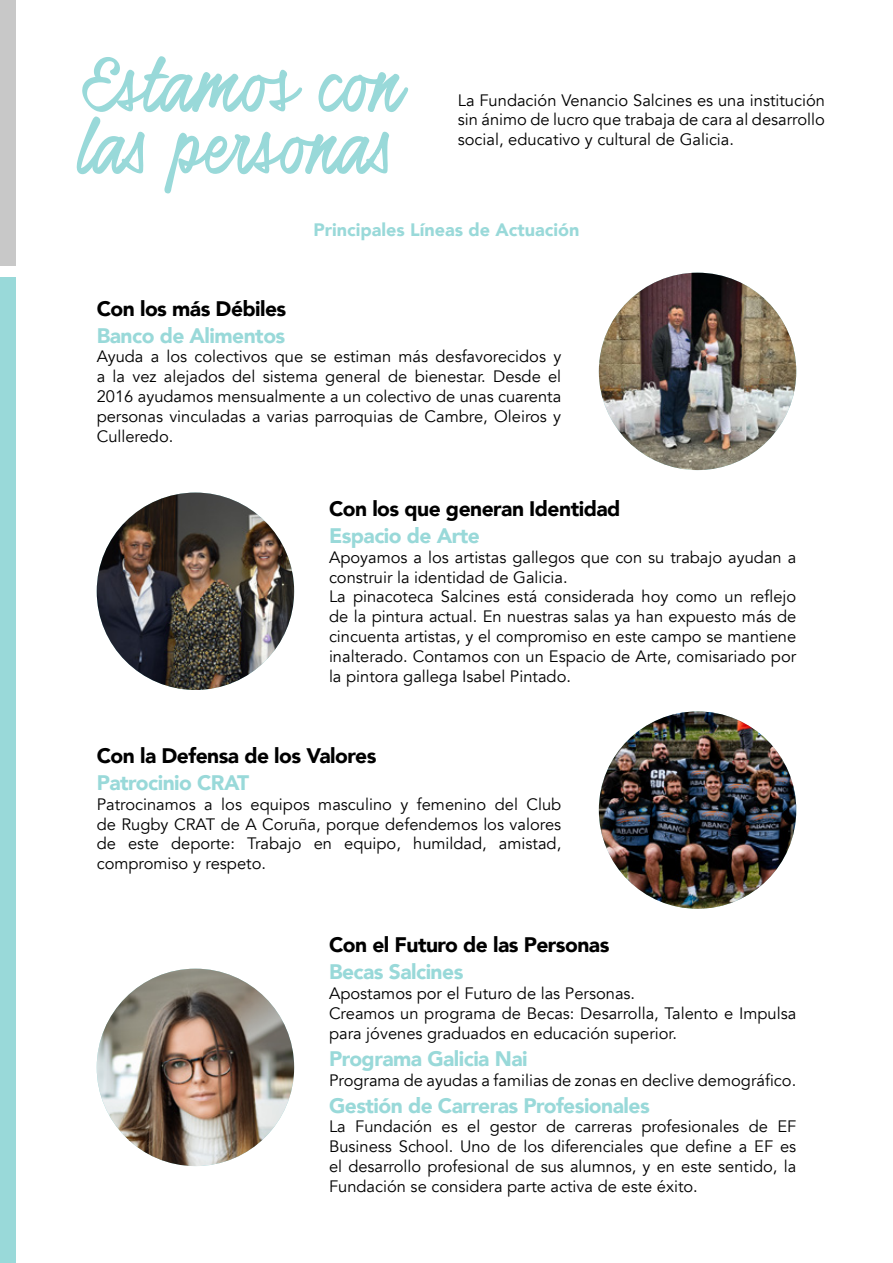
<style>
.page{position:relative;width:893px;height:1263px;background:#fff}
.page>*{position:absolute;margin:0;border:0;box-sizing:border-box;transform-origin:0 0}
.t1{font:76.95px/61.9px "Honeymoon Up Bold PERSONALUSE";color:#99d9d9}
.t2{font:900 21px "Avenir";letter-spacing:-.025em;color:#99d9d9}
.t3{font:900 21px "Avenir";letter-spacing:-.025em;color:#000}
.t4{font:900 18px "Avenir";color:#99d9d9}
.t5{font:16.5px/19.8px "Avenir";color:#000;text-align:justify}
</style>
<div class="page">
<img style="left:97px;top:969px;width:197px;height:197px;border-radius:99px">
<img style="left:97px;top:493px;width:197px;height:197px;border-radius:99px">
<img style="left:599px;top:273px;width:197px;height:197px;border-radius:99px">
<img style="left:599px;top:711px;width:197px;height:198px;border-radius:99px">
<div style="left:0;top:278px;width:16px;height:985px;background:#99d9d9"></div>
<div style="left:0;top:0;width:16px;height:266px;background:#c8c8c8"></div>
<h1 class="t1" style="left:80px;top:60px;width:325px">Estamos con las personas</h1>
<p class="t5" style="left:458px;top:90px;width:369px">La Fundación Venancio Salcines es una institución sin ánimo de lucro que trabaja de cara al desarrollo social, educativo y cultural de Galicia.</p>
<p class="t4" style="left:313px;top:214px;width:268px">Principales Líneas de Actuación</p>
<p class="t3" style="left:97px;top:290px;width:191px">Con los más Débiles</p>
<p class="t2" style="left:97px;top:317px;width:190px">Banco de Alimentos</p>
<p class="t5" style="left:97px;top:347px;width:466px">Ayuda a los colectivos que se estiman más desfavorecidos y a la vez alejados del sistema general de bienestar. Desde el 2016 ayudamos mensualmente a un colectivo de unas cuarenta personas vinculadas a varias parroquias de Cambre, Oleiros y Culleredo.</p>
<p class="t3" style="left:329px;top:491px;width:293px">Con los que generan Identidad</p>
<p class="t2" style="left:329px;top:518px;width:152px">Espacio de Arte</p>
<p class="t5" style="left:329px;top:548px;width:469px;text-align:left">Apoyamos a los artistas gallegos que con su trabajo ayudan a construir la identidad de Galicia.<br>La pinacoteca Salcines está considerada hoy como un reflejo de la pintura actual. En nuestras salas ya han expuesto más de cincuenta artistas, y el compromiso en este campo se mantiene inalterado. Contamos con un Espacio de Arte, comisariado por la pintora gallega Isabel Pintado.</p>
<p class="t3" style="left:97px;top:738px;width:281px">Con la Defensa de los Valores</p>
<p class="t2" style="left:97px;top:765px;width:154px">Patrocinio CRAT</p>
<p class="t5" style="left:97px;top:794px;width:466px">Patrocinamos a los equipos masculino y femenino del Club de Rugby CRAT de A Coruña, porque defendemos los valores de este deporte: Trabajo en equipo, humildad, amistad, compromiso y respeto.</p>
<p class="t3" style="left:329px;top:927px;width:282px">Con el Futuro de las Personas</p>
<p class="t2" style="left:329px;top:954px;width:136px">Becas Salcines</p>
<p class="t5" style="left:329px;top:984px;width:469px;text-align:left">Apostamos por el Futuro de las Personas.<br>Creamos un programa de Becas: Desarrolla, Talento e Impulsa para jóvenes graduados en educación superior.</p>
<p class="t2" style="left:329px;top:1040px;width:200px">Programa Galicia Nai</p>
<p class="t5" style="left:329px;top:1070px;width:469px">Programa de ayudas a familias de zonas en declive demográfico.</p>
<p class="t2" style="left:329px;top:1087px;width:322px">Gestión de Carreras Profesionales</p>
<p class="t5" style="left:329px;top:1117px;width:469px">La Fundación es el gestor de carreras profesionales de EF Business School. Uno de los diferenciales que define a EF es el desarrollo profesional de sus alumnos, y en este sentido, la Fundación se considera parte activa de este éxito.</p>
</div>
